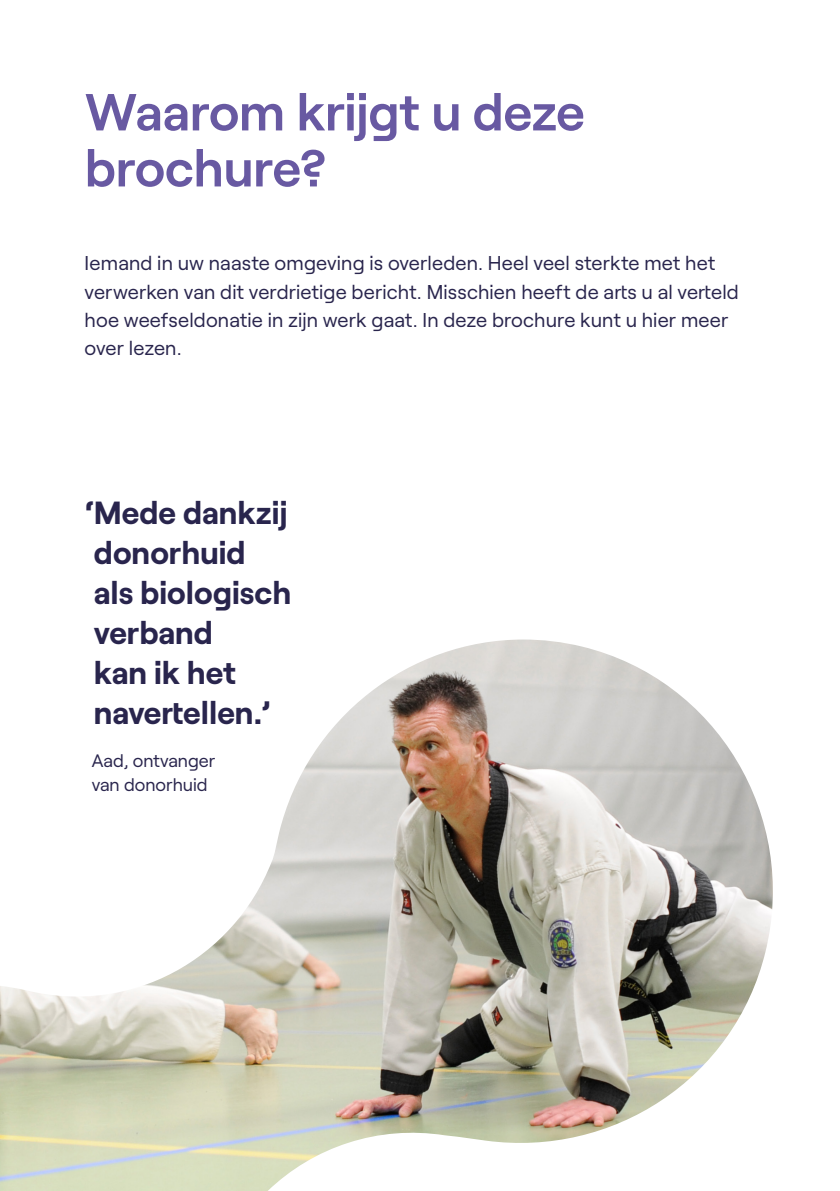
<style>
.page{position:relative;width:840px;height:1191px;background:#fff}
.page>*{position:absolute;margin:0;border:0;box-sizing:border-box;transform-origin:0 0}
.Chapter{font:600 52px/56px "Roobert";letter-spacing:-.005em;color:#6859a2}
.Quotetext{font:700 32px/40px "Roobert";color:#29254d}
.text{font:20px/28px "Roobert";letter-spacing:.005em;color:#29254d}
.Quote_author{font:18px "Roobert";color:#29254d}
</style>
<div class="page">
<img style="left:0;top:639px;width:773px;height:552px">
<h1 class="Chapter" style="left:85px;top:80px;width:501px">Waarom krijgt u deze brochure?</h1>
<p class="text" style="left:85px;top:248px;width:655px">Iemand in uw naaste omgeving is overleden. Heel veel sterkte met het verwerken van dit verdrietige bericht. Misschien heeft de arts u al verteld hoe weefseldonatie in zijn werk gaat. In deze brochure kunt u hier meer over lezen.</p>
<p class="Quotetext" style="left:85px;top:490px;width:208px">‘Mede dankzij donorhuid<br>als biologisch verband<br>kan ik het navertellen.’</p>
<p class="Quote_author" style="left:92px;top:747px;width:125px">Aad, ontvanger</p>
<p class="Quote_author" style="left:92px;top:771px;width:117px">van donorhuid</p>
</div>
